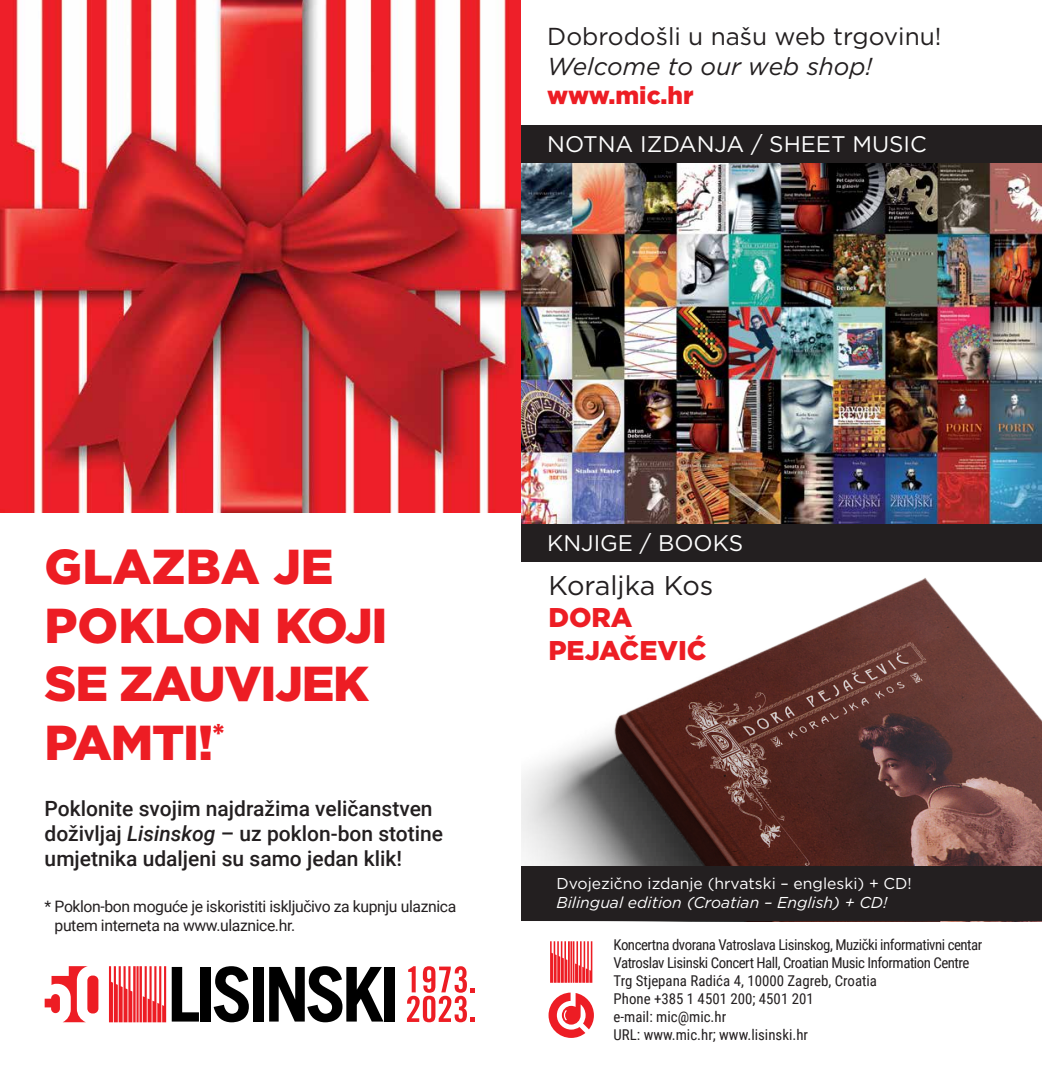
<style>
.page{position:relative;width:1042px;height:1067px;background:#fff}
.page>*{position:absolute;margin:0;border:0;box-sizing:border-box;transform-origin:0 0}
.t1{font:900 49px/58.8px "Gotham";letter-spacing:-.025em;color:#ed1d24}
.t2{font:900 27.12px/32.6px "Gotham";color:#ed1d24}
.t3{font:27.12px "Gotham";color:#231f20}
.t4{font:24.5px "Gotham";color:#231f20}
.t5{font:italic 24.5px "Gotham";color:#231f20}
.t6{font:900 24.5px "Gotham";color:#ed1d24}
.t7{font:22.57px "Gotham";color:#fff}
.t8{font:500 21px/25.2px "Roboto";color:#231f20}
.t9{font:15.75px/18.9px "Roboto";letter-spacing:-.025em;color:#231f20}
.t10{font:15.75px "Gotham";color:#fff}
.t11{font:italic 15.75px "Gotham";color:#fff}
.t12{font:14.88px/17.8px "Roboto Condensed";letter-spacing:-.035em;color:#231f20}
.s1{font-style:italic}
</style>
<div class="page">
<img style="left:0;top:0;width:521px;height:512px">
<svg style="left:109px;top:966px;width:57px;height:56px"></svg>
<svg style="left:172px;top:967px;width:27px;height:54px"></svg>
<div style="left:201px;top:967px;width:10px;height:54px;background:#000"></div>
<svg style="left:214px;top:966px;width:35px;height:56px"></svg>
<div style="left:253px;top:967px;width:11px;height:54px;background:#000"></div>
<svg style="left:269px;top:966px;width:114px;height:56px"></svg>
<div style="left:384px;top:967px;width:10px;height:54px;background:#000"></div>
<svg style="left:407px;top:966px;width:68px;height:56px"></svg>
<svg style="left:51px;top:994px;width:9px;height:19px"></svg>
<div style="left:87px;top:975px;width:11px;height:38px;background:#ed1d24;border-radius:5px"></div>
<svg style="left:52px;top:966px;width:36px;height:56px"></svg>
<img style="left:521px;top:162px;width:521px;height:362px">
<div style="left:521px;top:125px;width:521px;height:37px;background:#231f20"></div>
<div style="left:521px;top:524px;width:521px;height:37px;background:#231f20"></div>
<img style="left:521px;top:561px;width:521px;height:305px">
<div style="left:521px;top:866px;width:521px;height:55px;background:#231f20"></div>
<svg style="left:550px;top:941px;width:42px;height:41px;background:#f36c70"></svg>
<svg style="left:548px;top:992px;width:46px;height:45px"></svg>
<h3 class="t4" style="left:547px;top:21px;width:396px">Dobrodošli u našu web trgovinu!</h3>
<h3 class="t5" style="left:547px;top:50px;width:326px">Welcome to our web shop!</h3>
<h3 class="t6" style="left:547px;top:78px;width:148px">www.mic.hr</h3>
<h3 class="t7" style="left:547px;top:129px;width:381px">NOTNA IZDANJA / SHEET MUSIC</h3>
<h1 class="t1" style="left:45px;top:536px;width:344px">GLAZBA JE<br>POKLON KOJI<br>SE ZAUVIJEK<br>PAMTI!<sup>*</sup></h1>
<h3 class="t8" style="left:45px;top:795px;width:400px">Poklonite svojim najdražima veličanstven doživljaj <span class="s1">Lisinskog</span> – uz poklon-bon stotine umjetnika udaljeni su samo jedan klik!</h3>
<p class="t9" style="left:55px;top:896px;width:403px;text-indent:-10px">* Poklon-bon moguće je iskoristiti isključivo za kupnju ulaznica putem interneta na www.ulaznice.hr.</p>
<h3 class="t7" style="left:547px;top:528px;width:197px">KNJIGE / BOOKS</h3>
<h2 class="t3" style="left:548px;top:568px;width:166px">Koraljka Kos</h2>
<h2 class="t2" style="left:548px;top:601px;width:160px">DORA<br>PEJAČEVIĆ</h2>
<p class="t10" style="left:556px;top:873px;width:357px">Dvojezično izdanje (hrvatski – engleski) + CD!</p>
<p class="t11" style="left:556px;top:892px;width:332px">Bilingual edition (Croatian – English) + CD!</p>
<p class="t12" style="left:613px;top:935px;width:370px">Koncertna dvorana Vatroslava Lisinskog, Muzički informativni centar Vatroslav Lisinski Concert Hall, Croatian Music Information Centre Trg Stjepana Radića 4, 10000 Zagreb, Croatia<br>Phone +385 1 4501 200; 4501 201<br>e-mail: mic@mic.hr<br>URL: www.mic.hr; www.lisinski.hr</p>
</div>
